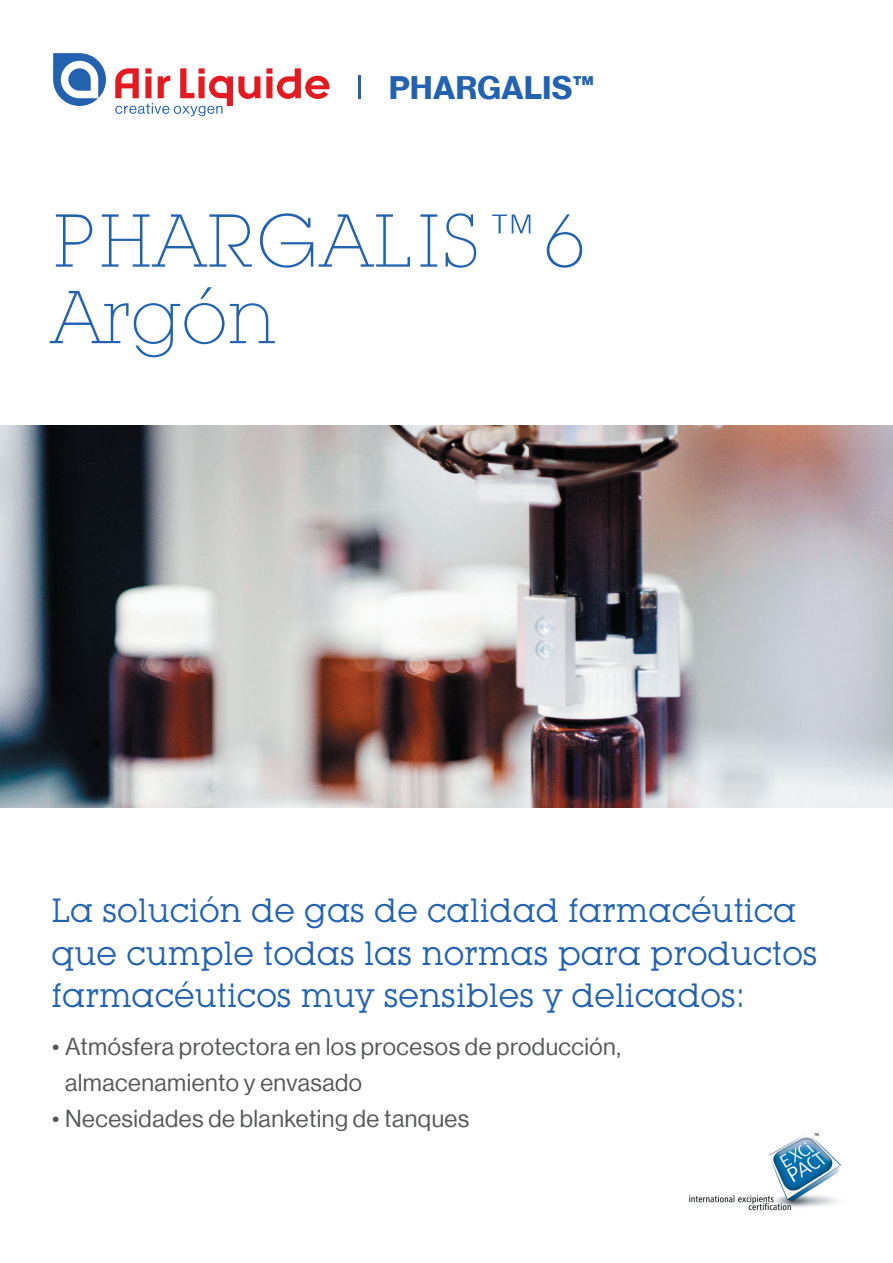
<style>
.page{position:relative;width:893px;height:1263px;background:#fff}
.page>*{position:absolute;margin:0;border:0;box-sizing:border-box;transform-origin:0 0}
.t1{font:300 73.5px/76.5px "Lubalin Graph IT Cby BT Xtra";letter-spacing:.04em;color:#2362af}
.t2{font:33px/42px "Lubalin Graph IT Cby BT";color:#2362af}
.t3{font:31.8px "N Haas Grotesk DS Pro 75 Bd";letter-spacing:.015em;color:#2362af}
.t4{font:24px/36px "N Haas Grotesk DS Pro 55 Rg";letter-spacing:.02em;color:#57585a}
</style>
<div class="page">
<img style="left:0;top:425px;width:893px;height:383px">
<hr style="left:358px;top:75px;width:2px;height:24px;background:#2362af">
<svg style="left:53px;top:53px;width:53px;height:53px"></svg>
<svg style="left:266px;top:68px;width:64px;height:31px"></svg>
<svg style="left:115px;top:68px;width:145px;height:48px"></svg>
<img style="left:689px;top:1133px;width:152px;height:78px">
<p class="t3" style="left:389px;top:69px;width:207px">PHARGALIS™</p>
<h1 class="t1" style="left:53px;top:202px;width:534px">PHARGALIS™ 6<br>Argón</h1>
<p class="t2" style="left:51px;top:889px;width:768px">La solución de gas de calidad farmacéutica que cumple todas las normas para productos farmacéuticos muy sensibles y delicados:</p>
<p class="t4" style="left:65px;top:1028px;width:557px;text-indent:-13px">• Atmósfera protectora en los procesos de producción, almacenamiento y envasado</p>
<p class="t4" style="left:52px;top:1100px;width:419px">• Necesidades de blanketing de tanques</p>
</div>
